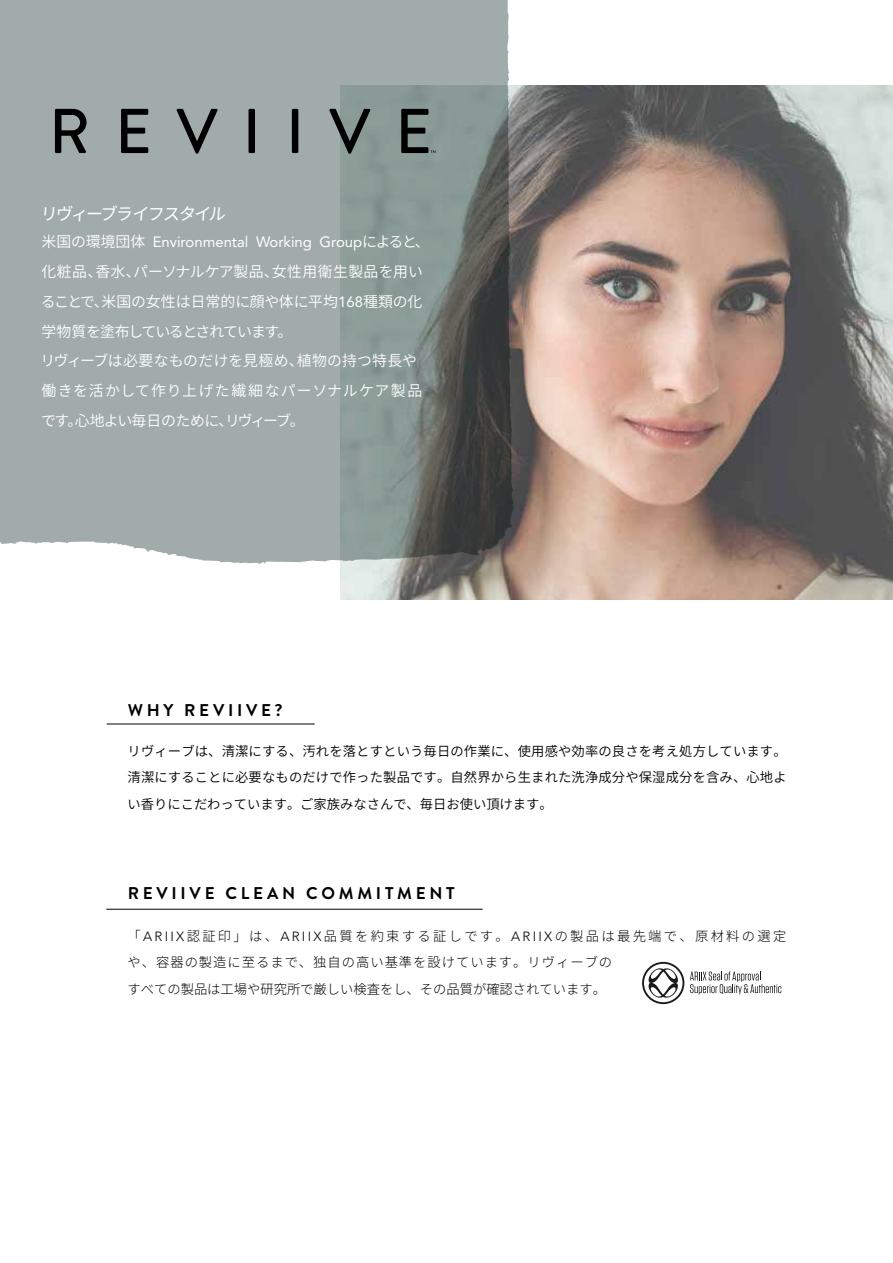
<style>
.page{position:relative;width:893px;height:1263px;background:#fff}
.page>*{position:absolute;margin:0;border:0;box-sizing:border-box;transform-origin:0 0}
.t1{font:700 16.95px "Brandon Grotesque";letter-spacing:.22em;color:#000}
.t2{font:16.95px "Source Han Sans JP";color:#fff}
.t3{font:14.85px/29.7px "Source Han Sans JP";color:#fff}
.t4{font:14.85px "Avenir LT Std";color:#fff}
.t5{font:13.35px/26.5px "Source Han Sans JP";color:#000;text-align:justify}
.t6{font:300 13.35px/26.5px "Source Han Sans JP";letter-spacing:.075em;color:#000}
.s1{font-family:"Source Han Sans JP"}
.s2{font-family:"Avenir LT Std"}
</style>
<div class="page">
<img style="left:340px;top:85px;width:553px;height:515px">
<svg style="left:0;top:0;width:514px;height:587px;background:#97a29f"></svg>
<svg style="left:55px;top:109px;width:381px;height:45px;background:#7a8482"></svg>
<hr style="left:107px;top:724px;width:208px;height:1px;background:#000">
<hr style="left:106px;top:909px;width:377px;height:1px;background:#000">
<svg style="left:642px;top:962px;width:42px;height:42px"></svg>
<svg style="left:690px;top:971px;width:91px;height:23px"></svg>
<p class="t2" style="left:40px;top:204px;width:191px">リヴィーブライフスタイル</p>
<p class="t4" style="left:42px;top:233px;width:390px"><span class="s1">米国の環境団体</span> Environmental Working Group<span class="s1">によると、</span></p>
<p class="t3" style="left:41px;top:257px;width:384px">化粧品、香水、パーソナルケア製品、女性用衛生製品を用いることで、米国の女性は日常的に顔や体に平均<span class="s2">168</span>種類の化学物質を塗布しているとされています。<br>リヴィーブは必要なものだけを見極め、植物の持つ特長や働きを活かして作り上げた繊細なパーソナルケア製品です。心地よい毎日のために、リヴィーブ。</p>
<p class="t1" style="left:128px;top:699px;width:156px">WHY REVIIVE?</p>
<p class="t5" style="left:128px;top:738px;width:661px">リヴィーブは、清潔にする、汚れを落とすという毎日の作業に、使用感や効率の良さを考え処方しています。清潔にすることに必要なものだけで作った製品です。自然界から生まれた洗浄成分や保湿成分を含み、心地よい香りにこだわっています。ご家族みなさんで、毎日お使い頂けます。</p>
<p class="t1" style="left:128px;top:881px;width:329px">REVIIVE CLEAN COMMITMENT</p>
<p class="t6" style="left:128px;top:923px;width:660px">「<span class="s2">ARIIX</span>認証印」は、<span class="s2">ARIIX</span>品質を約束する証しです。<span class="s2">ARIIX</span>の製品は最先端で、原材料の選定や、容器の製造に至るまで、独自の高い基準を設けています。リヴィーブの<br>すべての製品は工場や研究所で厳しい検査をし、その品質が確認されています。</p>
</div>
